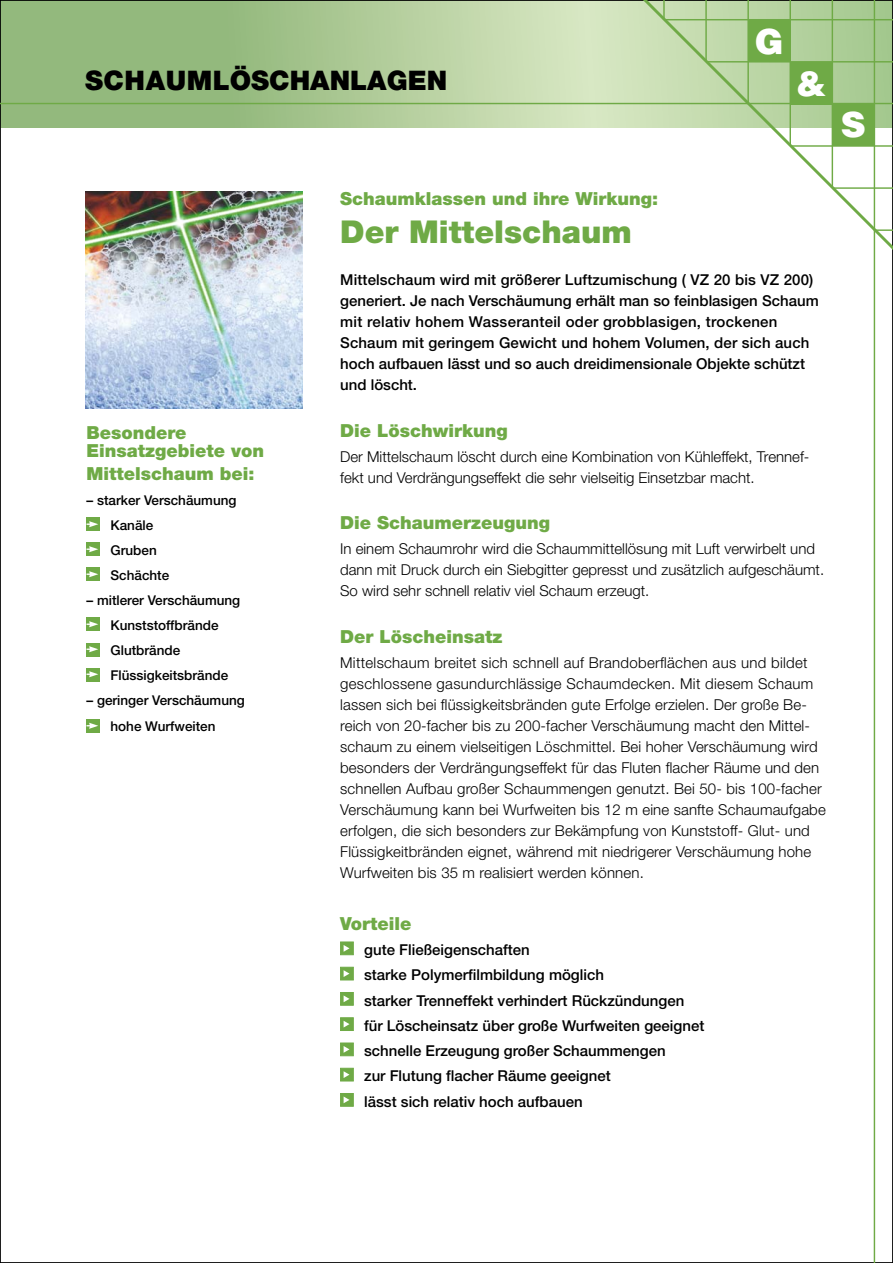
<style>
.page{position:relative;width:893px;height:1263px;background:#fff}
.page>*{position:absolute;margin:0;border:0;box-sizing:border-box;transform-origin:0 0}
.t1{font:900 34.65px "Helvetica";color:#fff}
.t2{font:900 31.5px "Helvetica Neue";color:#6faa46}
.t3{font:900 27px "Helvetica Neue";color:#000}
.t4{font:900 18px/18px "Helvetica Neue";color:#6faa46}
.t5{font:300 15px/21px "Helvetica Neue";letter-spacing:.01em;color:#000}
.t6{font:500 15px/25.2px "Helvetica Neue";color:#000}
.t7{font:500 13.5px/25px "Helvetica Neue";color:#000}
</style>
<div class="page">
<svg style="left:2px;top:2px;width:590px;height:126px;background:#a8c792"></svg>
<div style="left:340px;top:941px;width:14px;height:14px;background:#6faa46;border:1px solid #6faa46"></div>
<svg style="left:344px;top:945px;width:5px;height:7px"></svg>
<div style="left:340px;top:967px;width:14px;height:13px;background:#6faa46;border:1px solid #6faa46"></div>
<svg style="left:344px;top:970px;width:5px;height:7px"></svg>
<div style="left:340px;top:992px;width:14px;height:14px;background:#6faa46;border:1px solid #6faa46"></div>
<svg style="left:344px;top:995px;width:5px;height:7px"></svg>
<div style="left:340px;top:1017px;width:14px;height:14px;background:#6faa46;border:1px solid #6faa46"></div>
<svg style="left:344px;top:1021px;width:5px;height:6px"></svg>
<div style="left:340px;top:1042px;width:14px;height:14px;background:#6faa46;border:1px solid #6faa46"></div>
<svg style="left:344px;top:1046px;width:5px;height:7px"></svg>
<div style="left:340px;top:1068px;width:14px;height:13px;background:#6faa46;border:1px solid #6faa46"></div>
<svg style="left:344px;top:1071px;width:5px;height:7px"></svg>
<div style="left:340px;top:1093px;width:14px;height:14px;background:#6faa46;border:1px solid #6faa46"></div>
<svg style="left:344px;top:1096px;width:5px;height:7px"></svg>
<img style="left:85px;top:191px;width:217px;height:217px">
<div style="left:87px;top:518px;width:13px;height:13px;background:#6faa46"></div>
<svg style="left:87px;top:521px;width:11px;height:6px"></svg>
<div style="left:87px;top:543px;width:13px;height:13px;background:#6faa46"></div>
<svg style="left:87px;top:546px;width:11px;height:6px"></svg>
<div style="left:87px;top:568px;width:13px;height:13px;background:#6faa46"></div>
<svg style="left:87px;top:571px;width:11px;height:6px"></svg>
<div style="left:87px;top:618px;width:13px;height:13px;background:#6faa46"></div>
<svg style="left:87px;top:621px;width:11px;height:6px"></svg>
<div style="left:87px;top:643px;width:13px;height:13px;background:#6faa46"></div>
<svg style="left:87px;top:646px;width:11px;height:6px"></svg>
<div style="left:87px;top:668px;width:13px;height:13px;background:#6faa46"></div>
<svg style="left:87px;top:671px;width:11px;height:6px"></svg>
<div style="left:87px;top:719px;width:13px;height:14px;background:#6faa46"></div>
<svg style="left:87px;top:723px;width:11px;height:6px"></svg>
<svg style="left:592px;top:0;width:301px;height:302px"></svg>
<hr style="left:832px;top:0;width:1px;height:188px;background:#6faa46">
<hr style="left:789px;top:0;width:2px;height:146px;background:#6faa46">
<hr style="left:747px;top:0;width:2px;height:104px;background:#6faa46">
<hr style="left:705px;top:0;width:2px;height:61px;background:#6faa46">
<svg style="left:663px;top:0;width:2px;height:18px"></svg>
<hr style="left:665px;top:19px;width:228px;height:1px;background:#6faa46">
<hr style="left:706px;top:61px;width:187px;height:2px;background:#6faa46">
<hr style="left:790px;top:145px;width:103px;height:2px;background:#6faa46">
<hr style="left:832px;top:187px;width:61px;height:2px;background:#6faa46">
<svg style="left:875px;top:229px;width:18px;height:2px"></svg>
<hr style="left:0;top:103px;width:893px;height:1px;background:#6faa46">
<hr style="left:874px;top:0;width:1px;height:1263px;background:#6faa46">
<div style="left:832px;top:103px;width:42px;height:43px;background:#6faa46"></div>
<div style="left:791px;top:62px;width:42px;height:42px;background:#6faa46"></div>
<div style="left:748px;top:20px;width:42px;height:42px;background:#6faa46"></div>
<h3 class="t3" style="left:85px;top:64px;width:364px">SchaumLöschanlagen</h3>
<h1 class="t1" style="left:755px;top:18px;width:30px">G</h1>
<h1 class="t1" style="left:796px;top:61px;width:32px">&amp;</h1>
<h1 class="t1" style="left:841px;top:102px;width:27px">S</h1>
<p class="t4" style="left:87px;top:424px;width:179px">Besondere<br>Einsatzgebiete von</p>
<p class="t4" style="left:87px;top:464px;width:170px">Mittelschaum bei:</p>
<p class="t7" style="left:111px;top:487px;width:128px;text-indent:-24px">– starker Verschäumung<br>Kanäle<br>Gruben<br>Schächte</p>
<p class="t7" style="left:111px;top:587px;width:131px;text-indent:-24px">– mitlerer Verschäumung<br>Kunststoffbrände<br>Glutbrände<br>Flüssigkeitsbrände</p>
<p class="t7" style="left:87px;top:686px;width:160px;line-height:26.5px;text-align:center">– geringer Verschäumung hohe Wurfweiten</p>
<p class="t4" style="left:340px;top:190px;width:320px">Schaumklassen und ihre Wirkung:</p>
<h2 class="t2" style="left:340px;top:213px;width:293px">Der Mittelschaum</h2>
<p class="t6" style="left:340px;top:269px;width:480px;line-height:21px">Mittelschaum wird mit größerer Luftzumischung ( VZ 20 bis VZ 200) generiert. Je nach Verschäumung erhält man so feinblasigen Schaum mit relativ hohem Wasseranteil oder grobblasigen, trockenen Schaum mit geringem Gewicht und hohem Volumen, der sich auch hoch aufbauen lässt und so auch dreidimensionale Objekte schützt und löscht.</p>
<p class="t4" style="left:340px;top:421px;width:169px">Die Löschwirkung</p>
<p class="t5" style="left:340px;top:446px;width:471px">Der Mittelschaum löscht durch eine Kombination von Kühleffekt, Trennef&shy;fekt und Verdrängungseffekt die sehr vielseitig Einsetzbar macht.</p>
<p class="t4" style="left:340px;top:514px;width:212px">Die Schaumerzeugung</p>
<p class="t5" style="left:340px;top:538px;width:485px">In einem Schaumrohr wird die Schaummittellösung mit Luft verwirbelt und dann mit Druck durch ein Siebgitter gepresst und zusätzlich aufgeschäumt.<br>So wird sehr schnell relativ viel Schaum erzeugt.</p>
<p class="t4" style="left:340px;top:627px;width:164px">Der Löscheinsatz</p>
<p class="t5" style="left:340px;top:652px;width:487px">Mittelschaum breitet sich schnell auf Brandoberflächen aus und bildet geschlossene gasundurchlässige Schaumdecken. Mit diesem Schaum lassen sich bei flüssigkeitsbränden gute Erfolge erzielen. Der große Be&shy;reich von 20-facher bis zu 200-facher Verschäumung macht den Mittel&shy;schaum zu einem vielseitigen Löschmittel. Bei hoher Verschäumung wird besonders der Verdrängungseffekt für das Fluten flacher Räume und den schnellen Aufbau großer Schaummengen genutzt. Bei 50- bis 100-facher Verschäumung kann bei Wurfweiten bis 12 m eine sanfte Schaumaufgabe erfolgen, die sich besonders zur Bekämpfung von Kunststoff- Glut- und Flüssigkeitbränden eignet, während mit niedrigerer Verschäumung hohe Wurfweiten bis 35 m realisiert werden können.</p>
<p class="t4" style="left:340px;top:914px;width:73px">Vorteile</p>
<p class="t6" style="left:364px;top:937px;width:342px">gute Fließeigenschaften<br>starke Polymerfilmbildung möglich<br>starker Trenneffekt verhindert Rückzündungen für Löscheinsatz über große Wurfweiten geeignet schnelle Erzeugung großer Schaummengen<br>zur Flutung flacher Räume geeignet<br>lässt sich relativ hoch aufbauen</p>
</div>
